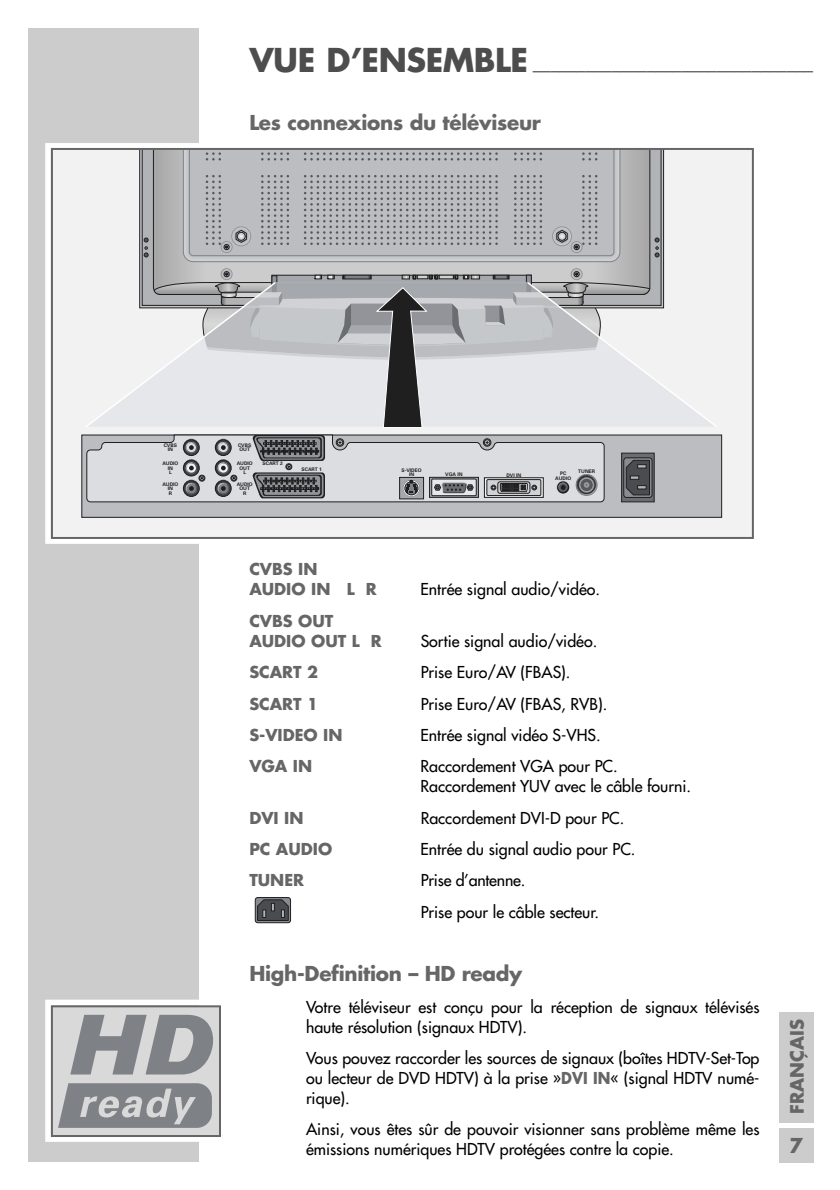
<style>
.page{position:relative;width:840px;height:1190px;background:#fff}
.page>*{position:absolute;margin:0;border:0;box-sizing:border-box;transform-origin:0 0}
.t1{font:700 20px "Futura";letter-spacing:-.015em;color:#666}
.t2{font:700 18px "Futura";color:#666}
.t3{font:16px/20px "Futura";color:#000}
.t4{font:700 16px/20px "Futura";color:#666}
.t5{font:700 4.8px/4.4px "Univers";color:#201f20;text-align:center}
.s1{font-size:32px;color:#4d4d4d}
.s2{font-weight:700;color:#666}
</style>
<div class="page">
<div style="left:28px;top:28px;width:170px;height:1134px;background:#ccc"></div>
<div style="left:779px;top:1012px;width:34px;height:111px;background:#ccc"></div>
<div style="left:779px;top:1128px;width:34px;height:34px;background:#ccc"></div>
<svg style="left:255px;top:897px;width:36px;height:26px"></svg>
<svg style="left:257px;top:899px;width:32px;height:22px"></svg>
<div style="left:45px;top:143px;width:715px;height:401px;border:6px solid #fff"></div>
<div style="left:53px;top:150px;width:699px;height:387px;background:#f2f2f2"></div>
<svg style="left:142px;top:151px;width:519px;height:130px;background:#a5a7aa"></svg>
<svg style="left:153px;top:151px;width:497px;height:130px;background:#b3b3b3"></svg>
<svg style="left:183px;top:151px;width:438px;height:111px;background:#b9bbbe"></svg>
<svg style="left:144px;top:238px;width:4px;height:19px"></svg>
<svg style="left:655px;top:238px;width:4px;height:19px"></svg>
<svg style="left:304px;top:152px;width:194px;height:9px;background:#a9abae"></svg>
<svg style="left:304px;top:175px;width:194px;height:70px;background:#acaeb1"></svg>
<svg style="left:261px;top:152px;width:28px;height:9px"></svg>
<svg style="left:206px;top:152px;width:15px;height:9px"></svg>
<svg style="left:514px;top:152px;width:28px;height:9px"></svg>
<svg style="left:582px;top:152px;width:15px;height:9px"></svg>
<svg style="left:261px;top:175px;width:28px;height:70px;background:#aaacaf"></svg>
<svg style="left:206px;top:175px;width:45px;height:78px;background:#b1b3b6"></svg>
<svg style="left:514px;top:175px;width:28px;height:70px;background:#aaacaf"></svg>
<svg style="left:552px;top:175px;width:45px;height:78px;background:#b1b3b6"></svg>
<div style="left:82px;top:435px;width:640px;height:83px;background:#bbbdc0;border:1px solid #201f20"></div>
<svg style="left:86px;top:435px;width:519px;height:67px;background:#b6b7ba"></svg>
<svg style="left:559px;top:483px;width:9px;height:9px"></svg>
<svg style="left:560px;top:484px;width:6px;height:7px"></svg>
<svg style="left:621px;top:453px;width:33px;height:49px"></svg>
<div style="left:623px;top:458px;width:29px;height:40px;background:linear-gradient(to bottom,#7c7f84,#7c7e84);border:1px solid #201f20;border-radius:3px"></div>
<svg style="left:626px;top:460px;width:24px;height:35px"></svg>
<svg style="left:154px;top:268px;width:497px;height:13px;background:#afb0b0"></svg>
<svg style="left:86px;top:281px;width:630px;height:147px"></svg>
<div style="left:51px;top:148px;width:703px;height:391px;border:2px solid #666"></div>
<div style="left:45px;top:1000px;width:182px;height:142px;border:6px solid #fff"></div>
<div style="left:53px;top:1007px;width:166px;height:128px;background:#d9d9d9"></div>
<svg style="left:58px;top:1083px;width:154px;height:45px"></svg>
<svg style="left:70px;top:1015px;width:143px;height:60px"></svg>
<div style="left:51px;top:1005px;width:170px;height:132px;border:2px solid #666"></div>
<p class="t2" style="left:249px;top:54px;width:565px"><span class="s1">VUE D’ENSEMBLE</span> ________________________________</p>
<p class="t1" style="left:249px;top:113px;width:293px">Les connexions du téléviseur</p>
<p class="t5" style="left:164px;top:444px;width:15px">CVBS<br>IN</p>
<p class="t5" style="left:238px;top:444px;width:15px;text-align:left">CVBS<br>OUT</p>
<p class="t5" style="left:162px;top:462px;width:18px">AUDIO<br>IN<br>L</p>
<p class="t5" style="left:237px;top:462px;width:18px">AUDIO<br>OUT<br>L</p>
<p class="t5" style="left:263px;top:462px;width:22px">SCART 2</p>
<p class="t5" style="left:302px;top:468px;width:22px">SCART 1</p>
<p class="t5" style="left:402px;top:468px;width:22px">S-VIDEO<br>IN</p>
<p class="t5" style="left:445px;top:473px;width:19px">VGA IN</p>
<p class="t5" style="left:506px;top:473px;width:16px">DVI IN</p>
<p class="t5" style="left:555px;top:472px;width:18px">PC<br>AUDIO</p>
<p class="t5" style="left:578px;top:470px;width:18px">TUNER</p>
<p class="t5" style="left:162px;top:482px;width:18px">AUDIO<br>IN<br>R</p>
<p class="t5" style="left:237px;top:482px;width:18px">AUDIO<br>OUT<br>R</p>
<p class="t4" style="left:249px;top:561px;width:129px">CVBS IN<br>AUDIO IN L R</p>
<p class="t3" style="left:421px;top:581px;width:181px">Entrée signal audio/vidéo.</p>
<p class="t4" style="left:249px;top:612px;width:134px">CVBS OUT<br>AUDIO OUT L R</p>
<p class="t3" style="left:421px;top:632px;width:178px">Sortie signal audio/vidéo.</p>
<p class="t4" style="left:249px;top:664px;width:70px">SCART 2</p>
<p class="t3" style="left:421px;top:663px;width:151px">Prise Euro/AV (FBAS).</p>
<p class="t4" style="left:249px;top:695px;width:70px">SCART 1</p>
<p class="t3" style="left:421px;top:695px;width:188px">Prise Euro/AV (FBAS, RVB).</p>
<p class="t4" style="left:249px;top:726px;width:95px">S-VIDEO IN</p>
<p class="t3" style="left:421px;top:726px;width:182px">Entrée signal vidéo S-VHS.</p>
<p class="t4" style="left:249px;top:758px;width:64px">VGA IN</p>
<p class="t3" style="left:421px;top:757px;width:272px">Raccordement VGA pour PC.<br>Raccordement YUV avec le câble fourni.</p>
<p class="t4" style="left:249px;top:809px;width:56px">DVI IN</p>
<p class="t3" style="left:421px;top:809px;width:205px">Raccordement DVI-D pour PC.</p>
<p class="t4" style="left:249px;top:840px;width:84px">PC AUDIO</p>
<p class="t3" style="left:421px;top:840px;width:216px">Entrée du signal audio pour PC.</p>
<p class="t4" style="left:249px;top:872px;width:56px">TUNER</p>
<p class="t3" style="left:421px;top:866px;width:180px;line-height:31.4px">Prise d’antenne.<br>Prise pour le câble secteur.</p>
<p class="t1" style="left:249px;top:965px;width:275px">High-Definition – HD ready</p>
<p class="t3" style="left:306px;top:998px;width:455px">Votre téléviseur est conçu pour la réception de signaux télévisés haute résolution (signaux HDTV).</p>
<p class="t3" style="left:306px;top:1049px;width:455px;text-align:justify">Vous pouvez raccorder les sources de signaux (boîtes HDTV-Set-Top ou lecteur de DVD HDTV) à la prise »<span class="s2">DVI IN</span>« (signal HDTV numé&shy;rique).</p>
<p class="t3" style="left:306px;top:1120px;width:455px">Ainsi, vous êtes sûr de pouvoir visionner sans problème même les émissions numériques HDTV protégées contre la copie.</p>
<p class="t2" style="left:789px;top:1114px;width:96px;rotate:-90deg">FRANÇAIS</p>
<p class="t1" style="left:790px;top:1136px;width:15px">7</p>
</div>
